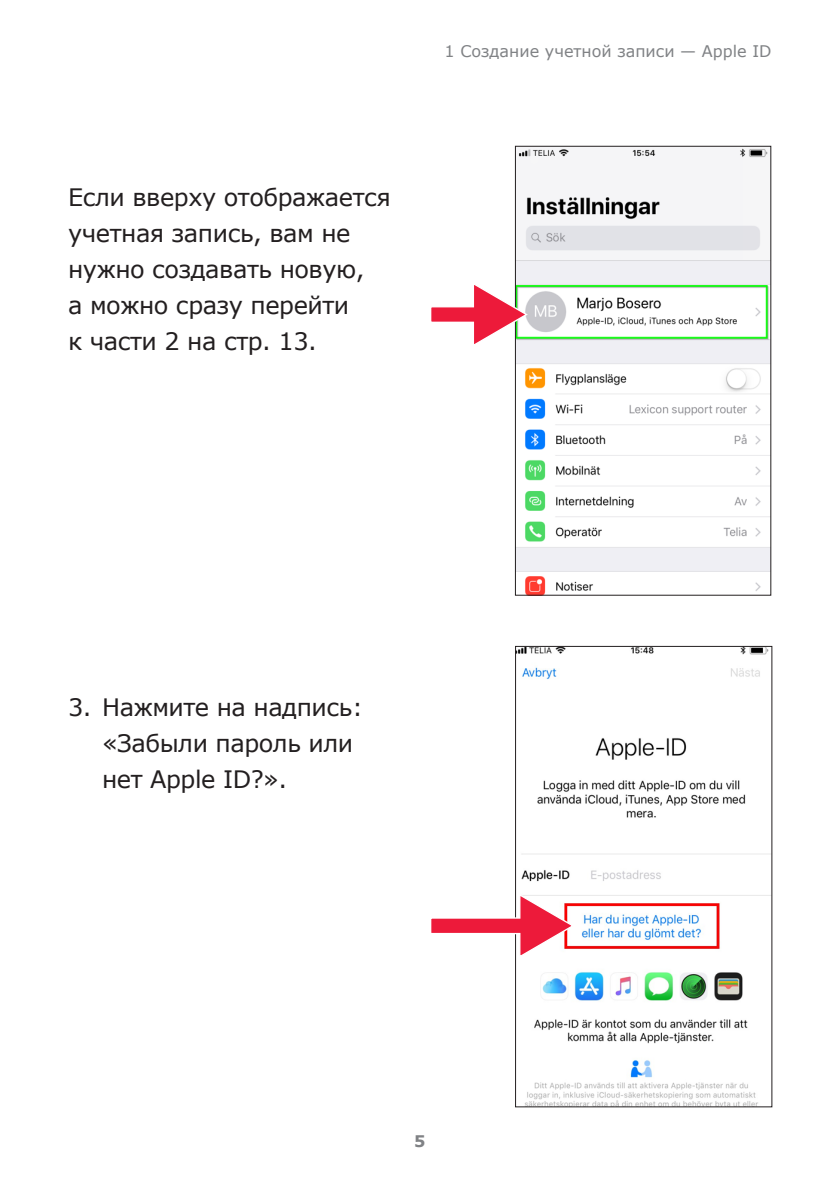
<style>
.page{position:relative;width:840px;height:1191px;background:#fff}
.page>*{position:absolute;margin:0;border:0;box-sizing:border-box;transform-origin:0 0}
.t1{font:24px/36px "Verdana";letter-spacing:-.02em;color:#231f20}
.t2{font:16px "Verdana";color:#808285}
.t3{font:700 16px "Verdana";color:#808285}
</style>
<div class="page">
<img style="left:516px;top:148px;width:252px;height:445px">
<div style="left:514px;top:146px;width:256px;height:449px;border:1px solid #231f20"></div>
<svg style="left:431px;top:281px;width:98px;height:67px"></svg>
<img style="left:516px;top:648px;width:254px;height:457px">
<div style="left:514px;top:646px;width:258px;height:461px;border:1px solid #231f20"></div>
<svg style="left:431px;top:892px;width:144px;height:67px"></svg>
<p class="t1" style="left:68px;top:178px;width:324px">Если вверху отображается учетная запись, вам не нужно создавать новую,<br>а можно сразу перейти<br>к части 2 на стр. 13.</p>
<p class="t2" style="left:444px;top:40px;width:328px">1 Создание учетной записи — Apple ID</p>
<p class="t1" style="left:102px;top:689px;width:262px;text-indent:-34px">3. Нажмите на надпись: «Забыли пароль или нет Apple ID?».</p>
<p class="t3" style="left:414px;top:1129px;width:13px">5</p>
</div>
